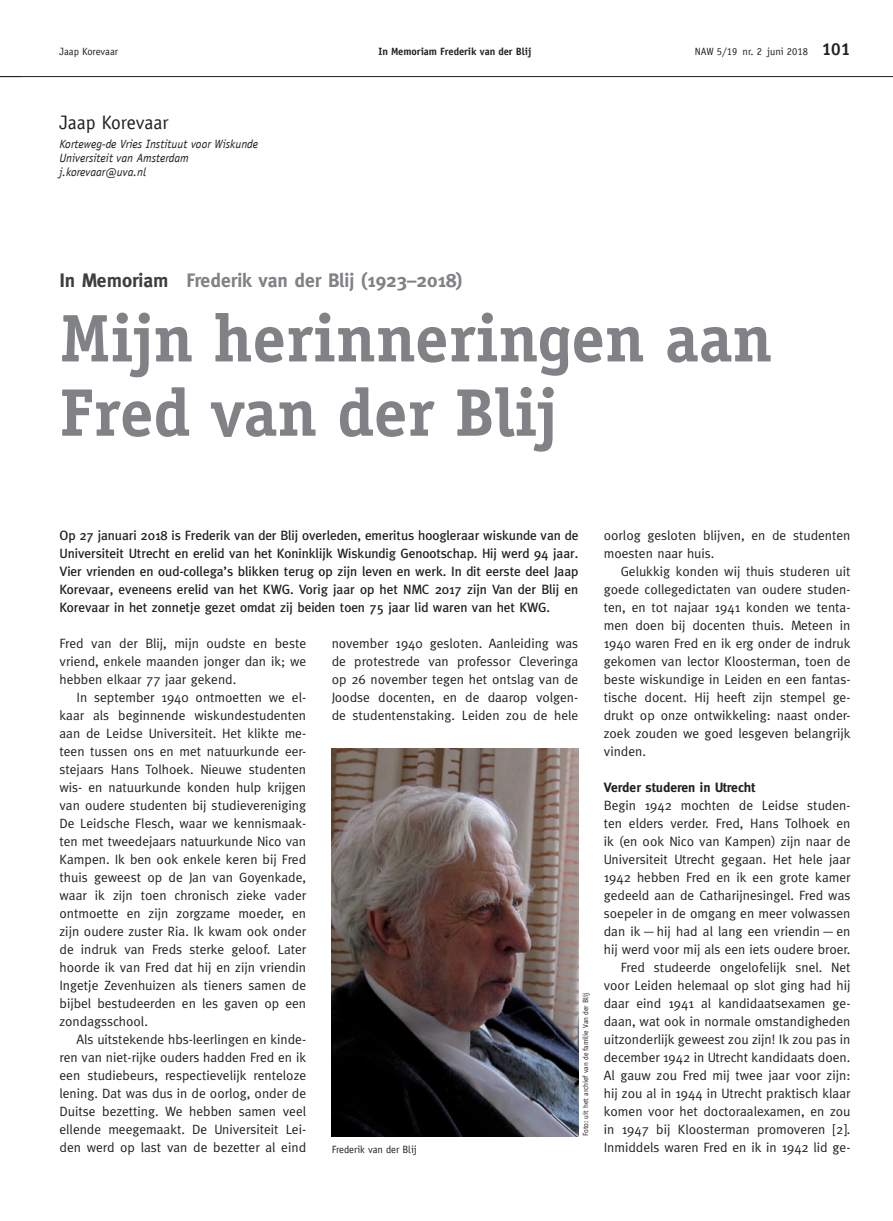
<style>
.page{position:relative;width:893px;height:1221px;background:#fff}
.page>*{position:absolute;margin:0;border:0;box-sizing:border-box;transform-origin:0 0}
.t1{font:700 67.5px/74.2px "Officina Serif LT";color:#808285}
.t2{font:700 19.5px "Meta";color:#808285}
.t3{font:19.5px "Officina Sans LT";color:#231f20}
.t4{font:13.5px/18px "Meta";color:#231f20;text-align:justify}
.t5{font:500 13.5px/18px "Meta";color:#231f20;text-align:justify}
.t6{font:700 13.5px "Meta";color:#231f20}
.t7{font:italic 12px/14.4px "Officina Sans LT";color:#231f20}
.t8{font:10.5px "Officina Sans LT";color:#231f20}
.t9{font:700 10.5px "Officina Sans LT";color:#231f20}
.t10{font:7.5px "Officina Sans LT";color:#231f20}
.s1{font-weight:700;font-size:17.25px}
.s2{color:#3e3e3f}
</style>
<div class="page">
<hr style="left:0;top:76px;width:893px;height:1px;background:#231f20">
<img style="left:332px;top:748px;width:246px;height:388px">
<p class="t8" style="left:60px;top:45px;width:60px">Jaap Korevaar</p>
<p class="t9" style="left:378px;top:45px;width:155px">In Memoriam Frederik van der Blij</p>
<p class="t8" style="left:695px;top:45px;width:157px">NAW 5/19 nr. 2 juni 2018 <span class="s1">101</span></p>
<h2 class="t3" style="left:60px;top:111px;width:111px">Jaap Korevaar</h2>
<p class="t7" style="left:60px;top:136px;width:200px">Korteweg-de Vries Instituut voor Wiskunde<br>Universiteit van Amsterdam j.korevaar@uva.nl</p>
<h2 class="t2" style="left:60px;top:269px;width:405px"><span class="s2">In Memoriam</span> Frederik van der Blij (1923–2018)</h2>
<h1 class="t1" style="left:60px;top:300px;width:714px">Mijn herinneringen aan<br>Fred van der Blij</h1>
<p class="t5" style="left:60px;top:526px;width:520px">Op 27 januari 2018 is Frederik van der Blij overleden, emeritus hoogleraar wiskunde van de Universiteit Utrecht en erelid van het Koninklijk Wiskundig Genootschap. Hij werd 94 jaar.<br>Vier vrienden en oud-collega’s blikken terug op zijn leven en werk. In dit eerste deel Jaap Korevaar, eveneens erelid van het KWG. Vorig jaar op het NMC 2017 zijn Van der Blij en Korevaar in het zonnetje gezet omdat zij beiden toen 75 jaar lid waren van het KWG.</p>
<p class="t4" style="left:60px;top:634px;width:248px">Fred van der Blij, mijn oudste en beste vriend, enkele maanden jonger dan ik; we hebben elkaar 77 jaar gekend.</p>
<p class="t4" style="left:60px;top:688px;width:248px;text-indent:17px">In september 1940 ontmoetten we el&shy;kaar als beginnende wiskundestudenten aan de Leidse Universiteit. Het klikte me&shy;teen tussen ons en met natuurkunde eer&shy;stejaars Hans Tolhoek. Nieuwe studenten wis- en natuurkunde konden hulp krijgen van oudere studenten bij studievereniging De Leidsche Flesch, waar we kennismaak&shy;ten met tweedejaars natuurkunde Nico van Kampen. Ik ben ook enkele keren bij Fred thuis geweest op de Jan van Goyenkade, waar ik zijn toen chronisch zieke vader ontmoette en zijn zorgzame moeder, en zijn oudere zuster Ria. Ik kwam ook onder de indruk van Freds sterke geloof. Later hoorde ik van Fred dat hij en zijn vriendin Ingetje Zevenhuizen als tieners samen de bijbel bestudeerden en les gaven op een zondagsschool.</p>
<p class="t4" style="left:60px;top:1030px;width:248px;text-indent:17px">Als uitstekende hbs-leerlingen en kinde&shy;ren van niet-rijke ouders hadden Fred en ik een studiebeurs, respectievelijk renteloze lening. Dat was dus in de oorlog, onder de Duitse bezetting. We hebben samen veel ellende meegemaakt. De Universiteit Lei&shy;den werd op last van de bezetter al eind</p>
<p class="t4" style="left:332px;top:634px;width:248px">november 1940 gesloten. Aanleiding was de protestrede van professor Cleveringa op 26 november tegen het ontslag van de Joodse docenten, en de daarop volgen&shy;de studentenstaking. Leiden zou de hele</p>
<p class="t8" style="left:332px;top:1142px;width:87px">Frederik van der Blij</p>
<p class="t10" style="left:581px;top:1136px;width:145px;rotate:-90deg">Foto: uit het archief van de familie Van der Blij</p>
<p class="t4" style="left:604px;top:526px;width:248px">oorlog gesloten blijven, en de studenten moesten naar huis.</p>
<p class="t4" style="left:604px;top:562px;width:248px;text-indent:17px">Gelukkig konden wij thuis studeren uit goede collegedictaten van oudere studen&shy;ten, en tot najaar 1941 konden we tenta&shy;men doen bij docenten thuis. Meteen in 1940 waren Fred en ik erg onder de indruk gekomen van lector Kloosterman, toen de beste wiskundige in Leiden en een fantas&shy;tische docent. Hij heeft zijn stempel ge&shy;drukt op onze ontwikkeling: naast onder&shy;zoek zouden we goed lesgeven belangrijk vinden.</p>
<p class="t6" style="left:604px;top:779px;width:153px">Verder studeren in Utrecht</p>
<p class="t4" style="left:604px;top:796px;width:248px;text-align:right">Begin 1942 mochten de Leidse studen&shy;ten elders verder. Fred, Hans Tolhoek en ik (en ook Nico van Kampen) zijn naar de Universiteit Utrecht gegaan. Het hele jaar 1942 hebben Fred en ik een grote kamer gedeeld aan de Catharijnesingel. Fred was soepeler in de omgang en meer volwassen dan ik—hij had al lang een vriendin—en hij werd voor mij als een iets oudere broer.<br>Fred studeerde ongelofelijk snel. Net voor Leiden helemaal op slot ging had hij daar eind 1941 al kandidaatsexamen ge&shy;daan, wat ook in normale omstandigheden uitzonderlijk geweest zou zijn! Ik zou pas in december 1942 in Utrecht kandidaats doen.<br>Al gauw zou Fred mij twee jaar voor zijn: hij zou al in 1944 in Utrecht praktisch klaar komen voor het doctoraalexamen, en zou in 1947 bij Kloosterman promoveren [2].<br>Inmiddels waren Fred en ik in 1942 lid ge-</p>
</div>
